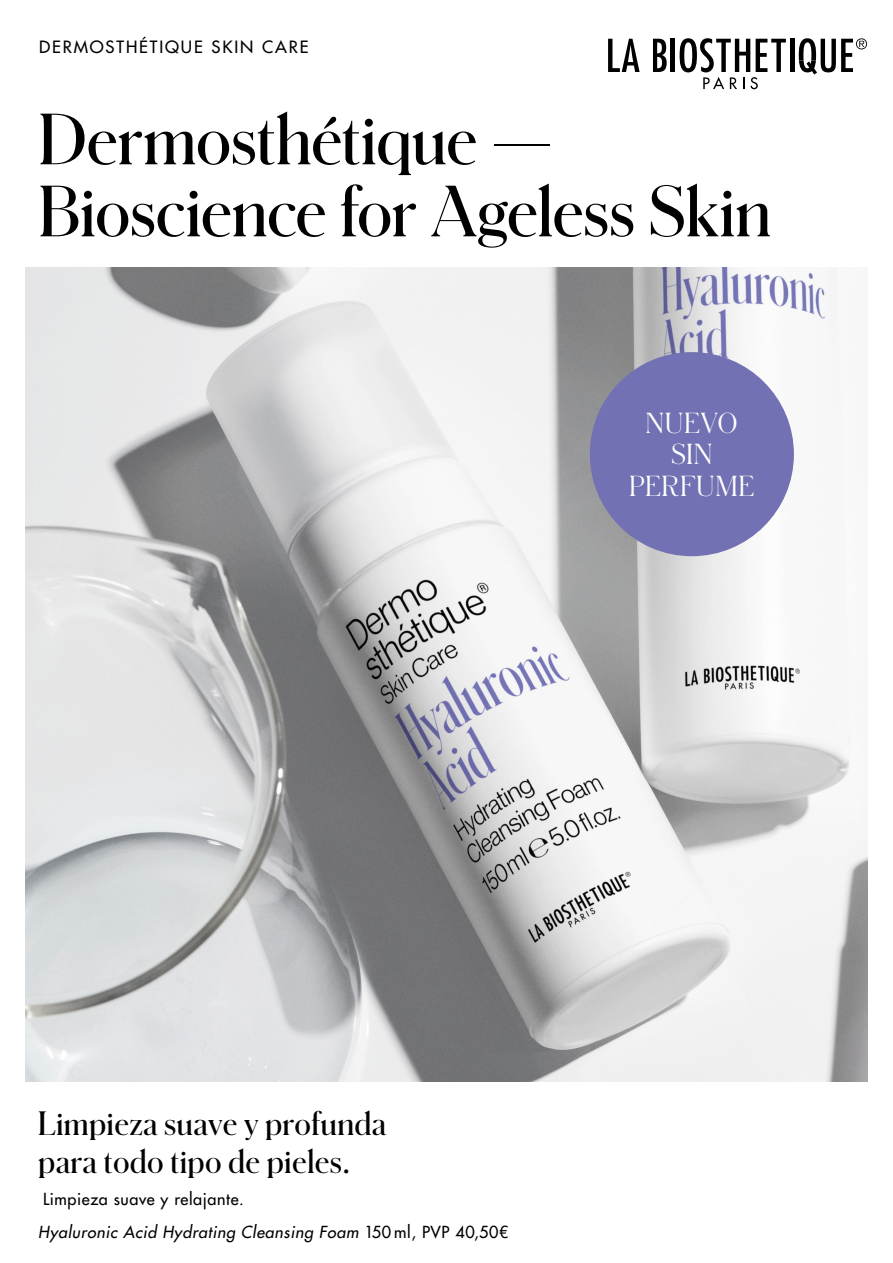
<style>
.page{position:relative;width:893px;height:1263px;background:#fff}
.page>*{position:absolute;margin:0;border:0;box-sizing:border-box;transform-origin:0 0}
.t1{font:600 67.5px/72px "Schnyder S";letter-spacing:-.015em;color:#000}
.t2{font:600 31.5px/37.8px "Schnyder S";letter-spacing:.005em;color:#000}
.t3{font:300 27px/31.5px "Schnyder S";letter-spacing:.04em;color:#fff;text-align:center}
.t4{font:500 16.5px "Futura Std";letter-spacing:.11em;color:#000}
.t5{font:500 16.2px/33px "Futura Std";letter-spacing:.035em;color:#000}
.s1{font-style:italic}
</style>
<div class="page">
<svg style="left:608px;top:39px;width:32px;height:33px"></svg>
<svg style="left:653px;top:39px;width:14px;height:33px"></svg>
<hr style="left:671px;top:39px;width:4px;height:33px;background:#000">
<hr style="left:790px;top:39px;width:4px;height:33px;background:#000">
<svg style="left:680px;top:38px;width:106px;height:51px"></svg>
<svg style="left:799px;top:38px;width:68px;height:37px"></svg>
<img style="left:26px;top:268px;width:841px;height:813px">
<div style="left:590px;top:352px;width:204px;height:204px;background:#7171b3;border-radius:50%"></div>
<p class="t4" style="left:39px;top:36px;width:271px">DERMOSTHÉTIQUE SKIN CARE</p>
<h1 class="t1" style="left:39px;top:102px;width:734px">Dermosthétique —<br>Bioscience for Ageless Skin</h1>
<h3 class="t3" style="left:630px;top:407px;width:126px">NUEVO<br>SIN<br>PERFUME</h3>
<h2 class="t2" style="left:38px;top:1104px;width:350px">Limpieza suave y profunda para todo tipo de pieles.</h2>
<p class="t5" style="left:38px;top:1182px;width:472px">Limpieza suave y relajante.<br><span class="s1">Hyaluronic Acid Hydrating Cleansing Foam</span> 150 ml, PVP 40,50€</p>
</div>
